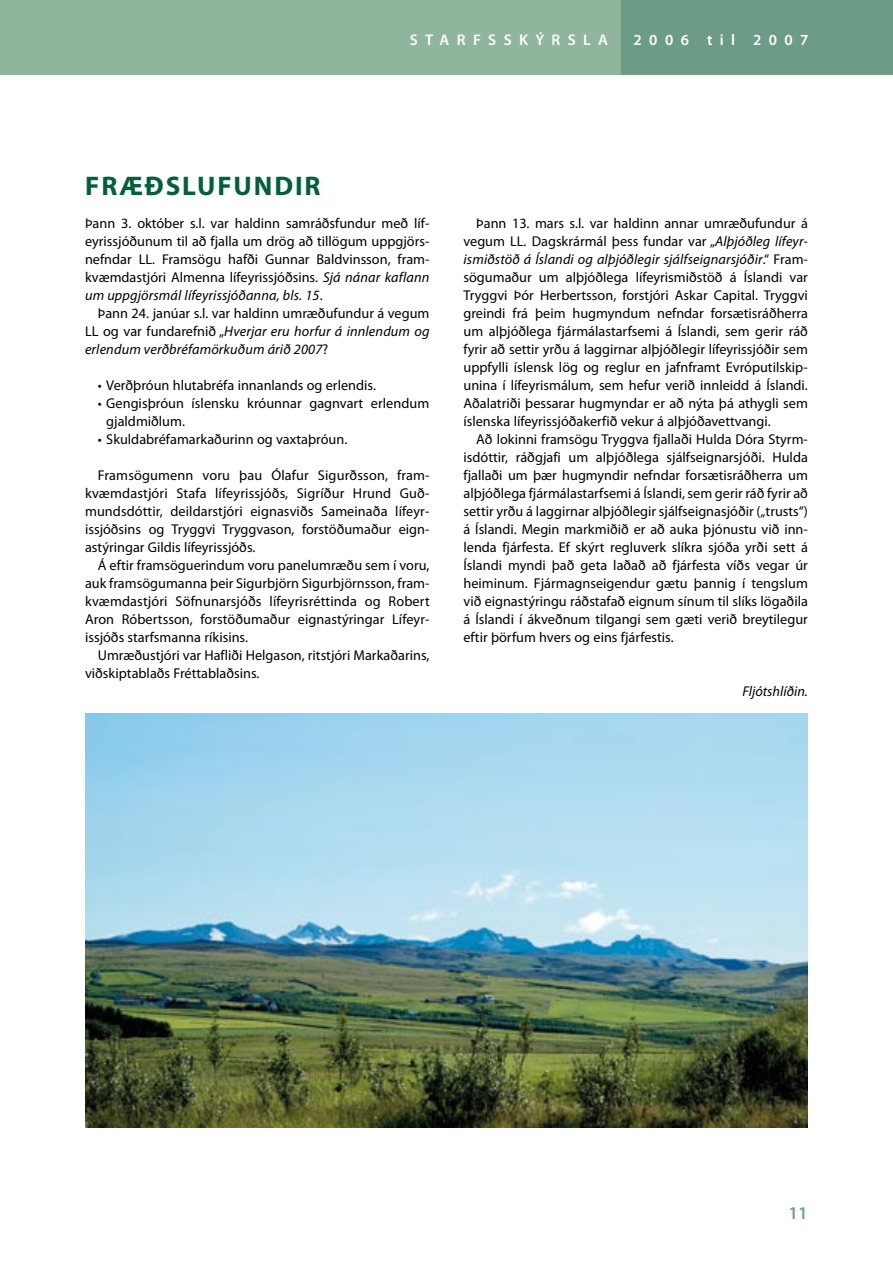
<style>
.page{position:relative;width:893px;height:1263px;background:#fff}
.page>*{position:absolute;margin:0;border:0;box-sizing:border-box;transform-origin:0 0}
.t1{font:700 27px "Myriad Pro";letter-spacing:.07em;color:#006039}
.t2{font:600 18px "Myriad Pro";color:#72a384}
.t3{font:600 15.45px "Myriad Pro";letter-spacing:.48em;color:#fff}
.t4{font:14.25px/18px "Myriad Pro";color:#000;text-align:justify}
.t5{font:italic 14.25px "Myriad Pro";color:#000}
.s1{font-style:italic}
</style>
<div class="page">
<div style="left:0;top:0;width:893px;height:75px;background:#6c9c86"></div>
<div style="left:0;top:0;width:621px;height:75px;background:#8fb59d"></div>
<img style="left:85px;top:714px;width:723px;height:414px">
<h1 class="t1" style="left:85px;top:168px;width:237px">FRÆÐSLUFUNDIR</h1>
<p class="t3" style="left:410px;top:30px;width:200px">STARFSSKÝRSLA</p>
<p class="t3" style="left:634px;top:30px;width:176px">2006 til 2007</p>
<p class="t4" style="left:85px;top:214px;width:346px">Þann 3. október s.l. var haldinn samráðsfundur með líf&shy;eyrissjóðunum til að fjalla um drög að tillögum uppgjörs&shy;nefndar LL. Framsögu hafði Gunnar Baldvinsson, fram&shy;kvæmdastjóri Almenna lífeyrissjóðsins. <span class="s1">Sjá nánar kaflann um uppgjörsmál lífeyrissjóðanna, bls. 15</span>.</p>
<p class="t4" style="left:85px;top:304px;width:346px;text-indent:13px">Þann 24. janúar s.l. var haldinn umræðufundur á vegum LL og var fundarefnið „<span class="s1">Hverjar eru horfur á innlendum og erlendum verðbréfamörkuðum árið 2007</span>?</p>
<p class="t4" style="left:98px;top:376px;width:278px">• Verðþróun hlutabréfa innanlands og erlendis.</p>
<p class="t4" style="left:106px;top:394px;width:324px;text-indent:-9px">• Gengisþróun íslensku króunnar gagnvart erlendum gjaldmiðlum.</p>
<p class="t4" style="left:98px;top:430px;width:250px">• Skuldabréfamarkaðurinn og vaxtaþróun.</p>
<p class="t4" style="left:85px;top:466px;width:346px;text-indent:13px">Framsögumenn voru þau Ólafur Sigurðsson, fram&shy;kvæmdastjóri Stafa lífeyrissjóðs, Sigríður Hrund Guð&shy;mundsdóttir, deildarstjóri eignasviðs Sameinaða lífeyr&shy;issjóðsins og Tryggvi Tryggvason, forstöðumaður eign&shy;astýringar Gildis lífeyrissjóðs.</p>
<p class="t4" style="left:85px;top:556px;width:346px;text-indent:13px">Á eftir framsöguerindum voru panelumræðu sem í voru, auk framsögumanna þeir Sigurbjörn Sigurbjörnsson, fram&shy;kvæmdastjóri Söfnunarsjóðs lífeyrisréttinda og Robert Aron Róbertsson, forstöðumaður eignastýringar Lífeyr&shy;issjóðs starfsmanna ríkisins.</p>
<p class="t4" style="left:85px;top:646px;width:346px;text-indent:13px">Umræðustjóri var Hafliði Helgason, ritstjóri Markaðarins, viðskiptablaðs Fréttablaðsins.</p>
<p class="t4" style="left:463px;top:214px;width:346px;text-indent:13px">Þann 13. mars s.l. var haldinn annar umræðufundur á vegum LL. Dagskrármál þess fundar var „<span class="s1">Alþjóðleg lífeyr&shy;ismiðstöð á Íslandi og alþjóðlegir sjálfseignarsjóðir</span>.“ Fram&shy;sögumaður um alþjóðlega lífeyrismiðstöð á Íslandi var Tryggvi Þór Herbertsson, forstjóri Askar Capital. Tryggvi greindi frá þeim hugmyndum nefndar forsætisráðherra um alþjóðlega fjármálastarfsemi á Íslandi, sem gerir ráð fyrir að settir yrðu á laggirnar alþjóðlegir lífeyrissjóðir sem uppfylli íslensk lög og reglur en jafnframt Evróputilskip&shy;unina í lífeyrismálum, sem hefur verið innleidd á Íslandi.<br>Aðalatriði þessarar hugmyndar er að nýta þá athygli sem íslenska lífeyrissjóðakerfið vekur á alþjóðavettvangi.</p>
<p class="t4" style="left:463px;top:430px;width:346px;text-indent:13px">Að lokinni framsögu Tryggva fjallaði Hulda Dóra Styrm&shy;isdóttir, ráðgjafi um alþjóðlega sjálfseignarsjóði. Hulda fjallaði um þær hugmyndir nefndar forsætisráðherra um alþjóðlega fjármálastarfsemi á Íslandi, sem gerir ráð fyrir að settir yrðu á laggirnar alþjóðlegir sjálfseignasjóðir („trusts“) á Íslandi. Megin markmiðið er að auka þjónustu við inn&shy;lenda fjárfesta. Ef skýrt regluverk slíkra sjóða yrði sett á Íslandi myndi það geta laðað að fjárfesta víðs vegar úr heiminum. Fjármagnseigendur gætu þannig í tengslum við eignastýringu ráðstafað eignum sínum til slíks lögaðila á Íslandi í ákveðnum tilgangi sem gæti verið breytilegur eftir þörfum hvers og eins fjárfestis.</p>
<p class="t5" style="left:742px;top:682px;width:67px">Fljótshlíðin.</p>
<p class="t2" style="left:789px;top:1201px;width:21px">11</p>
</div>
